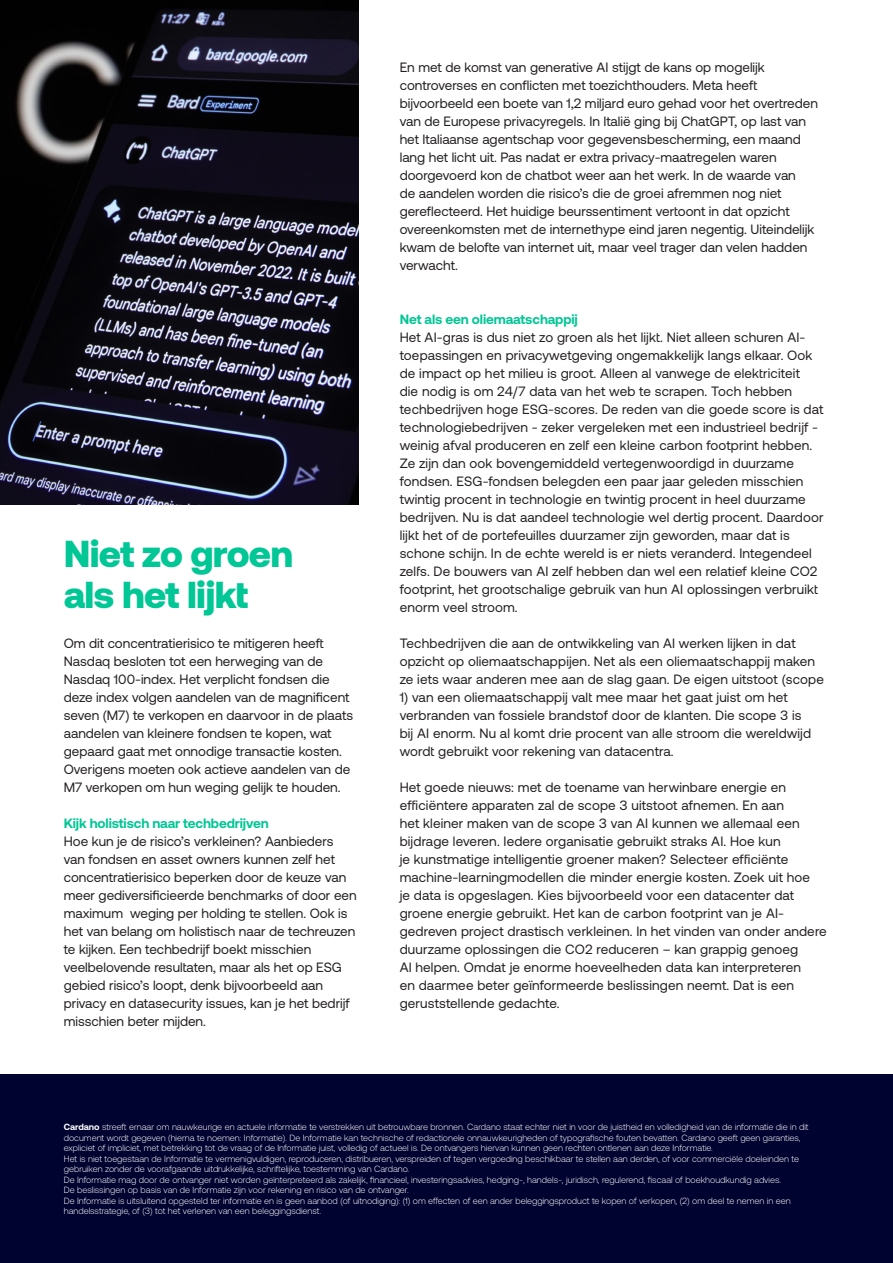
<style>
.page{position:relative;width:893px;height:1263px;background:#fff}
.page>*{position:absolute;margin:0;border:0;box-sizing:border-box;transform-origin:0 0}
._1__Headline{font:900 37.5px/40.5px "Aeonik";letter-spacing:-.02em;color:#00c795}
.t1{font:13.5px/18px "Aeonik";letter-spacing:.01em;color:#231f20}
.t2{font:700 13.5px "Aeonik";letter-spacing:-.01em;color:#00c795}
.t3{font:300 9px/10.5px "Aeonik";color:#fff}
.s1{font-weight:700}
</style>
<div class="page">
<div style="left:0;top:1075px;width:893px;height:188px;background:#000230"></div>
<img style="left:0;top:0;width:358px;height:504px">
<p class="_1__Headline" style="left:64px;top:533px;width:231px">Niet zo groen als het lijkt</p>
<p class="t1" style="left:64px;top:634px;width:291px">Om dit concentratierisico te mitigeren heeft Nasdaq besloten tot een herweging van de Nasdaq 100-index. Het verplicht fondsen die deze index volgen aandelen van de magnificent seven (M7) te verkopen en daarvoor in de plaats aandelen van kleinere fondsen te kopen, wat gepaard gaat met onnodige transactie kosten.<br>Overigens moeten ook actieve aandelen van de M7 verkopen om hun weging gelijk te houden.</p>
<p class="t2" style="left:64px;top:816px;width:206px">Kijk holistisch naar techbedrijven</p>
<p class="t1" style="left:64px;top:832px;width:294px">Hoe kun je de risico’s verkleinen? Aanbieders van fondsen en asset owners kunnen zelf het concentratierisico beperken door de keuze van meer gediversificieerde benchmarks of door een maximum weging per holding te stellen. Ook is het van belang om holistisch naar de techreuzen te kijken. Een techbedrijf boekt misschien veelbelovende resultaten, maar als het op ESG gebied risico’s loopt, denk bijvoorbeeld aan privacy en datasecurity issues, kan je het bedrijf misschien beter mijden.</p>
<p class="t1" style="left:400px;top:58px;width:420px">En met de komst van generative AI stijgt de kans op mogelijk controverses en conflicten met toezichthouders. Meta heeft bijvoorbeeld een boete van 1,2 miljard euro gehad voor het overtreden van de Europese privacyregels. In Italië ging bij ChatGPT, op last van het Italiaanse agentschap voor gegevensbescherming, een maand lang het licht uit. Pas nadat er extra privacy-maatregelen waren doorgevoerd kon de chatbot weer aan het werk. In de waarde van<br>de aandelen worden die risico’s die de groei afremmen nog niet gereflecteerd. Het huidige beurssentiment vertoont in dat opzicht overeenkomsten met de internethype eind jaren negentig. Uiteindelijk kwam de belofte van internet uit, maar veel trager dan velen hadden verwacht.</p>
<p class="t2" style="left:400px;top:312px;width:180px">Net als een oliemaatschappij</p>
<p class="t1" style="left:400px;top:328px;width:425px">Het AI-gras is dus niet zo groen als het lijkt. Niet alleen schuren AI&shy;toepassingen en privacywetgeving ongemakkelijk langs elkaar. Ook de impact op het milieu is groot. Alleen al vanwege de elektriciteit<br>die nodig is om 24/7 data van het web te scrapen. Toch hebben techbedrijven hoge ESG-scores. De reden van die goede score is dat technologiebedrijven - zeker vergeleken met een industrieel bedrijf - weinig afval produceren en zelf een kleine carbon footprint hebben.<br>Ze zijn dan ook bovengemiddeld vertegenwoordigd in duurzame fondsen. ESG-fondsen belegden een paar jaar geleden misschien twintig procent in technologie en twintig procent in heel duurzame bedrijven. Nu is dat aandeel technologie wel dertig procent. Daardoor lijkt het of de portefeuilles duurzamer zijn geworden, maar dat is schone schijn. In de echte wereld is er niets veranderd. Integendeel zelfs. De bouwers van AI zelf hebben dan wel een relatief kleine CO2 footprint, het grootschalige gebruik van hun AI oplossingen verbruikt enorm veel stroom.</p>
<p class="t1" style="left:400px;top:634px;width:426px">Techbedrijven die aan de ontwikkeling van AI werken lijken in dat opzicht op oliemaatschappijen. Net als een oliemaatschappij maken ze iets waar anderen mee aan de slag gaan. De eigen uitstoot (scope</p>
<p class="t1" style="left:400px;top:688px;width:413px">1) van een oliemaatschappij valt mee maar het gaat juist om het verbranden van fossiele brandstof door de klanten. Die scope 3 is bij AI enorm. Nu al komt drie procent van alle stroom die wereldwijd wordt gebruikt voor rekening van datacentra.</p>
<p class="t1" style="left:400px;top:778px;width:429px">Het goede nieuws: met de toename van herwinbare energie en efficiëntere apparaten zal de scope 3 uitstoot afnemen. En aan<br>het kleiner maken van de scope 3 van AI kunnen we allemaal een bijdrage leveren. Iedere organisatie gebruikt straks AI. Hoe kun<br>je kunstmatige intelligentie groener maken? Selecteer efficiënte machine-learningmodellen die minder energie kosten. Zoek uit hoe<br>je data is opgeslagen. Kies bijvoorbeeld voor een datacenter dat groene energie gebruikt. Het kan de carbon footprint van je AI&shy;gedreven project drastisch verkleinen. In het vinden van onder andere duurzame oplossingen die CO2 reduceren – kan grappig genoeg<br>AI helpen. Omdat je enorme hoeveelheden data kan interpreteren<br>en daarmee beter geïnformeerde beslissingen neemt. Dat is een geruststellende gedachte.</p>
<p class="t3" style="left:64px;top:1122px;width:746px"><span class="s1">Cardano</span> streeft ernaar om nauwkeurige en actuele informatie te verstrekken uit betrouwbare bronnen. Cardano staat echter niet in voor de juistheid en volledigheid van de informatie die in dit document wordt gegeven (hierna te noemen: Informatie). De Informatie kan technische of redactionele onnauwkeurigheden of typografische fouten bevatten. Cardano geeft geen garanties,</p>
<p class="t3" style="left:64px;top:1143px;width:651px">expliciet of impliciet, met betrekking tot de vraag of de Informatie juist, volledig of actueel is. De ontvangers hiervan kunnen geen rechten ontlenen aan deze Informatie.</p>
<p class="t3" style="left:64px;top:1153px;width:737px">Het is niet toegestaan de Informatie te vermenigvuldigen, reproduceren, distribueren, verspreiden of tegen vergoeding beschikbaar te stellen aan derden, of voor commerciële doeleinden te gebruiken zonder de voorafgaande uitdrukkelijke, schriftelijke, toestemming van Cardano.</p>
<p class="t3" style="left:64px;top:1174px;width:719px">De Informatie mag door de ontvanger niet worden geïnterpreteerd als zakelijk, financieel, investeringsadvies, hedging-, handels-, juridisch, regulerend, fiscaal of boekhoudkundig advies.</p>
<p class="t3" style="left:64px;top:1185px;width:347px">De beslissingen op basis van de Informatie zijn voor rekening en risico van de ontvanger.</p>
<p class="t3" style="left:64px;top:1195px;width:728px">De Informatie is uitsluitend opgesteld ter informatie en is geen aanbod (of uitnodiging): (1) om effecten of een ander beleggingsproduct te kopen of verkopen, (2) om deel te nemen in een handelsstrategie, of (3) tot het verlenen van een beleggingsdienst.</p>
</div>
